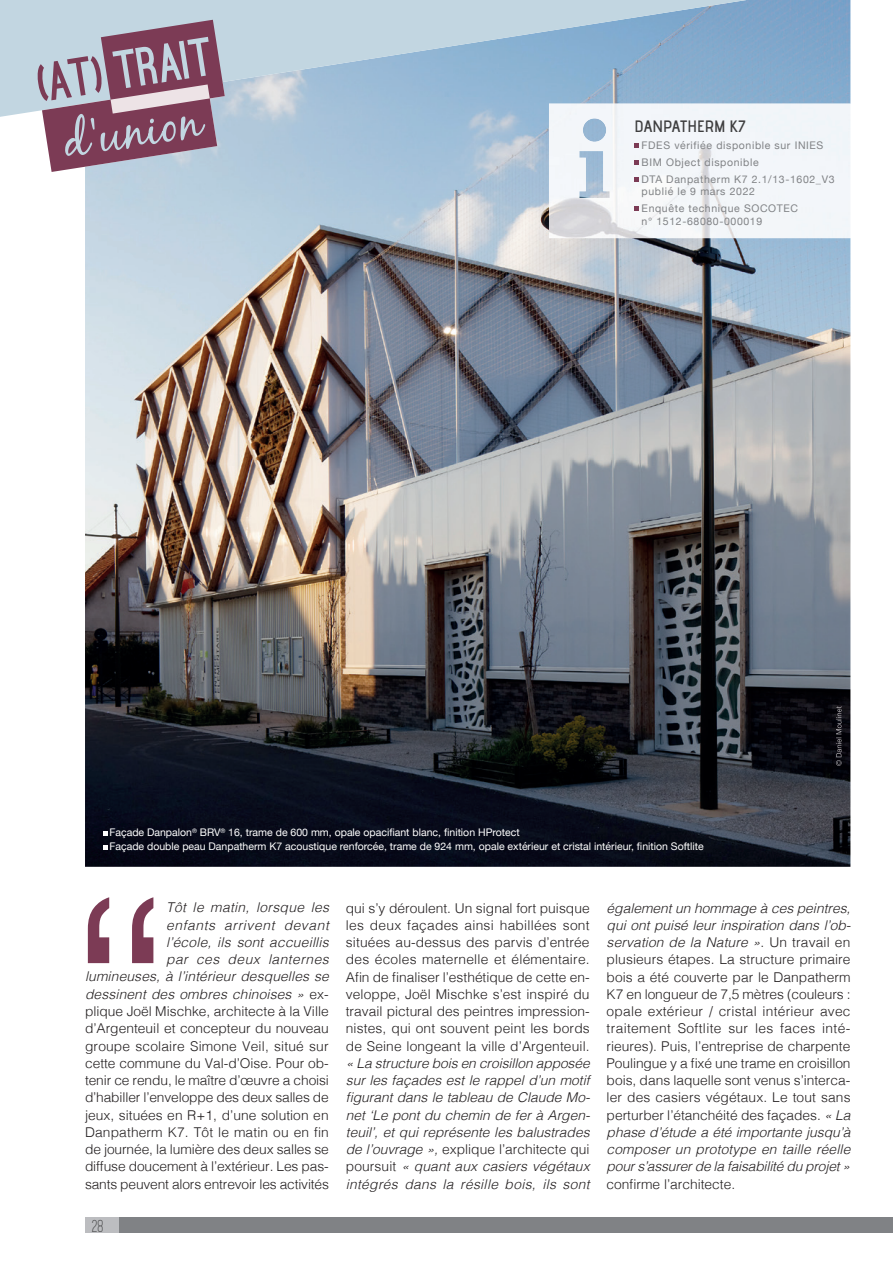
<style>
.page{position:relative;width:893px;height:1263px;background:#fff}
.page>*{position:absolute;margin:0;border:0;box-sizing:border-box;transform-origin:0 0}
.t1{font:500 18px "Ostrich Sans";color:#3e3e3f}
.t2{font:16.5px "advent Bd 2";color:#3e3e3f}
.t3{font:300 13.5px/17.2px "Helvetica";color:#231f20;text-align:justify}
.t4{font:italic 300 13.5px/17.2px "Helvetica";letter-spacing:.025em;color:#231f20;text-align:justify}
.t5{font:10.5px/13.5px "Helvetica Neue";color:#fff}
.t6{font:10.5px/16.8px "Helvetica Neue";letter-spacing:.06em;color:#808285}
.s1{font-style:italic}
.s2{font-style:normal}
</style>
<div class="page">
<div style="left:85px;top:1217px;width:808px;height:16px;background:#808285"></div>
<div style="left:85px;top:1217px;width:34px;height:16px;background:#bcbdc0"></div>
<img style="left:85px;top:0;width:765px;height:867px">
<img style="left:836px;top:706px;width:6px;height:60px">
<svg style="left:0;top:0;width:747px;height:117px;background:#a8c3d8"></svg>
<svg style="left:37px;top:20px;width:188px;height:152px;background:#a08698"></svg>
<svg style="left:88px;top:897px;width:65px;height:66px"></svg>
<svg style="left:103px;top:831px;width:4px;height:5px"></svg>
<svg style="left:103px;top:845px;width:4px;height:4px"></svg>
<img style="left:549px;top:104px;width:301px;height:134px">
<svg style="left:634px;top:143px;width:5px;height:5px"></svg>
<svg style="left:634px;top:160px;width:5px;height:5px"></svg>
<svg style="left:634px;top:177px;width:5px;height:4px"></svg>
<svg style="left:634px;top:207px;width:5px;height:4px"></svg>
<p class="t2" style="left:634px;top:116px;width:113px">DANPATHERM K7</p>
<p class="t6" style="left:642px;top:137px;width:195px">FDES vérifiée disponible sur INIES<br>BIM Object disponible<br>DTA Danpatherm K7 2.1/13-1602_V3</p>
<p class="t6" style="left:642px;top:184px;width:158px">publié le 9 mars 2022<br>Enquête technique SOCOTEC</p>
<p class="t6" style="left:642px;top:213px;width:122px">n° 1512-68080-000019</p>
<p class="t5" style="left:109px;top:826px;width:596px">Façade Danpalon<sup>®</sup> BRV<sup>®</sup> 16, trame de 600 mm, opale opacifiant blanc, finition HProtect<br>Façade double peau Danpatherm K7 acoustique renforcée, trame de 924 mm, opale extérieur et cristal intérieur, finition Softlite</p>
<p class="t3" style="left:85px;top:898px;width:245px;text-align:right"><span class="s1">Tôt le matin, lorsque les<br>enfants arrivent devant<br>l’école, ils sont accueillis<br>par ces deux lanternes<br>lumineuses, à l’intérieur desquelles se dessinent des ombres chinoises »</span> ex&shy;plique Joël Mischke, architecte à la Ville d’Argenteuil et concepteur du nouveau groupe scolaire Simone Veil, situé sur cette commune du Val-d’Oise. Pour ob&shy;tenir ce rendu, le maître d’œuvre a choisi d’habiller l’enveloppe des deux salles de jeux, situées en R+1, d’une solution en Danpatherm K7. Tôt le matin ou en fin de journée, la lumière des deux salles se diffuse doucement à l’extérieur. Les pas&shy;sants peuvent alors entrevoir les activités</p>
<p class="t3" style="left:346px;top:898px;width:245px">qui s’y déroulent. Un signal fort puisque les deux façades ainsi habillées sont situées au-dessus des parvis d’entrée des écoles maternelle et élémentaire.<br>Afin de finaliser l’esthétique de cette en&shy;veloppe, Joël Mischke s’est inspiré du travail pictural des peintres impression&shy;nistes, qui ont souvent peint les bords de Seine longeant la ville d’Argenteuil.</p>
<p class="t4" style="left:346px;top:1053px;width:246px">« La structure bois en croisillon apposée sur les façades est le rappel d’un motif figurant dans le tableau de Claude Mo&shy;net ‘Le pont du chemin de fer à Argen&shy;teuil’, et qui représente les balustrades de l’ouvrage », <span class="s2">explique l’architecte qui poursuit</span> « quant aux casiers végétaux intégrés dans la résille bois, ils sont</p>
<h1 class="t1" style="left:92px;top:1217px;width:13px">28</h1>
<p class="t3" style="left:607px;top:898px;width:246px"><span class="s1">également un hommage à ces peintres, qui ont puisé leur inspiration dans l’ob&shy;servation de la Nature »</span>. Un travail en plusieurs étapes. La structure primaire bois a été couverte par le Danpatherm K7 en longueur de 7,5 mètres (couleurs : opale extérieur / cristal intérieur avec traitement Softlite sur les faces inté&shy;rieures). Puis, l’entreprise de charpente Poulingue y a fixé une trame en croisillon bois, dans laquelle sont venus s’interca&shy;ler des casiers végétaux. Le tout sans perturber l’étanchéité des façades. <span class="s1">« La phase d’étude a été importante jusqu’à composer un prototype en taille réelle pour s’assurer de la faisabilité du projet »</span></p>
<p class="t3" style="left:607px;top:1174px;width:130px">confirme l’architecte.</p>
</div>
